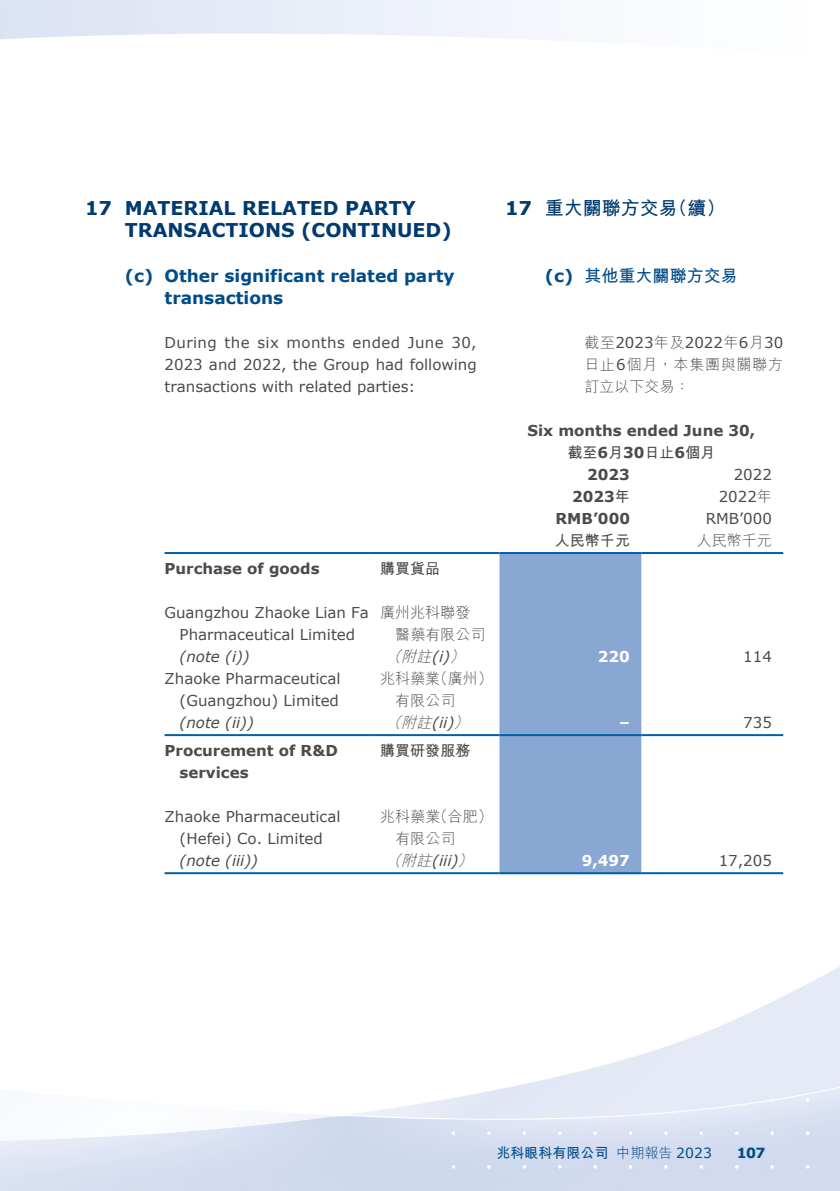
<style>
.page{position:relative;width:840px;height:1191px;background:#fff}
.page>*{position:absolute;margin:0;border:0;box-sizing:border-box;transform-origin:0 0}
.t1{font:700 19px/22px "Verdana";color:#003a6f}
.t2{font:700 19px "M Hei HK";color:#003a6f}
.t3{font:700 17px/22px "Verdana";color:#004c89}
.t4{font:700 17px "M Hei HK";color:#004c89}
.t5{font:15px/22px "Verdana";color:#4d4a4a;text-align:center}
.t6{font:700 15px/22px "Verdana";color:#4d4a4a}
.t7{font:300 15px/22px "M Hei HK";color:#4d4a4a}
.t8{font:italic 15px "Verdana";color:#4d4a4a}
.t9{font:700 15px "M Hei HK";color:#4d4a4a}
.t10{font:300 15px/22px "M Hei HK";letter-spacing:.05em;color:#4d4a4a}
.t11{font:italic 300 15px "M Hei HK";color:#4d4a4a}
.t12{font:700 15px "Verdana";color:#fff}
.t13{font:italic 15px "Verdana";color:#4d4a4a}
.t14{font:700 14px "M Hei HK";color:#004c89}
.t15{font:700 14px "Verdana";color:#004c89}
.s1{font-family:"Verdana"}
.s2{font-family:"M Hei HK";font-weight:300}
.s3{font-family:"Verdana";font-weight:400}
.s4{font-family:"M Hei HK"}
.s5{font-weight:300}
</style>
<div class="page">
<img style="left:0;top:0;width:839px;height:1191px">
<div style="left:499px;top:554px;width:142px;height:318px;background:#8aa6d3"></div>
<hr style="left:164px;top:552px;width:205px;height:2px;background:#0060aa">
<hr style="left:369px;top:552px;width:130px;height:2px;background:#0060aa">
<hr style="left:499px;top:552px;width:142px;height:2px;background:#0060aa">
<hr style="left:641px;top:552px;width:141px;height:2px;background:#0060aa">
<hr style="left:164px;top:734px;width:205px;height:2px;background:#0060aa">
<hr style="left:369px;top:734px;width:130px;height:2px;background:#0060aa">
<hr style="left:499px;top:734px;width:142px;height:2px;background:#0060aa">
<hr style="left:641px;top:734px;width:141px;height:2px;background:#0060aa">
<hr style="left:164px;top:872px;width:205px;height:2px;background:#0060aa">
<hr style="left:369px;top:872px;width:130px;height:2px;background:#0060aa">
<hr style="left:499px;top:872px;width:142px;height:2px;background:#0060aa">
<hr style="left:641px;top:872px;width:141px;height:2px;background:#0060aa">
<p class="t1" style="left:125px;top:197px;width:328px;text-indent:-40px">17 MATERIAL RELATED PARTY<br>TRANSACTIONS (CONTINUED)</p>
<p class="t3" style="left:164px;top:264px;width:291px;text-indent:-40px">(c) Other significant related party transactions</p>
<p class="t5" style="left:164px;top:331px;width:313px;text-align:justify">During the six months ended June 30, 2023 and 2022, the Group had following transactions with related parties:</p>
<p class="t2" style="left:505px;top:195px;width:222px"><span class="s1">17</span> 重大關聯方交易（續）</p>
<p class="t4" style="left:544px;top:263px;width:194px"><span class="s1">(c)</span> 其他重大關聯方交易</p>
<p class="t5" style="left:584px;top:331px;width:200px"><span class="s2">截至</span>2023<span class="s2">年及</span>2022<span class="s2">年</span>6<span class="s2">月</span>30</p>
<p class="t10" style="left:584px;top:353px;width:200px">日止<span class="s3">6</span>個月，本集團與關聯方訂立以下交易：</p>
<p class="t6" style="left:527px;top:419px;width:229px">Six months ended June 30,</p>
<p class="t9" style="left:567px;top:441px;width:149px">截至<span class="s1">6</span>月<span class="s1">30</span>日止<span class="s1">6</span>個月</p>
<p class="t6" style="left:587px;top:463px;width:44px">2023</p>
<p class="t5" style="left:733px;top:463px;width:40px">2022</p>
<p class="t6" style="left:572px;top:485px;width:59px">2023<span class="s4">年</span></p>
<p class="t5" style="left:718px;top:485px;width:55px">2022<span class="s2">年</span></p>
<p class="t6" style="left:555px;top:507px;width:76px">RMB’000</p>
<p class="t5" style="left:705px;top:507px;width:68px">RMB’000</p>
<p class="t9" style="left:554px;top:529px;width:76px">人民幣千元</p>
<p class="t7" style="left:696px;top:529px;width:76px">人民幣千元</p>
<p class="t6" style="left:164px;top:557px;width:156px">Purchase of goods</p>
<p class="t9" style="left:380px;top:557px;width:61px">購買貨品</p>
<p class="t5" style="left:164px;top:601px;width:206px">Guangzhou Zhaoke Lian Fa<br>Pharmaceutical Limited</p>
<p class="t8" style="left:179px;top:646px;width:72px">(note (i))</p>
<p class="t7" style="left:380px;top:601px;width:91px">廣州兆科聯發</p>
<p class="t7" style="left:395px;top:623px;width:91px">醫藥有限公司</p>
<p class="t11" style="left:386px;top:649px;width:83px">（附註<span class="s3">(i)</span>）</p>
<p class="t12" style="left:597px;top:646px;width:33px">220</p>
<p class="t5" style="left:742px;top:645px;width:30px">114</p>
<p class="t5" style="left:164px;top:667px;width:177px;text-align:right">Zhaoke Pharmaceutical (Guangzhou) Limited</p>
<p class="t8" style="left:179px;top:712px;width:76px">(note (ii))</p>
<p class="t7" style="left:380px;top:667px;width:114px">兆科藥業（廣州）</p>
<p class="t7" style="left:395px;top:689px;width:61px">有限公司</p>
<p class="t11" style="left:386px;top:715px;width:87px">（附註<span class="s3">(ii)</span>）</p>
<p class="t12" style="left:619px;top:712px;width:12px">–</p>
<p class="t5" style="left:742px;top:711px;width:30px">735</p>
<p class="t6" style="left:179px;top:739px;width:159px;text-indent:-15px">Procurement of R&amp;D services</p>
<p class="t9" style="left:380px;top:740px;width:91px">購買研發服務</p>
<p class="t5" style="left:164px;top:805px;width:177px">Zhaoke Pharmaceutical (Hefei) Co. Limited</p>
<p class="t8" style="left:179px;top:850px;width:80px">(note (iii))</p>
<p class="t7" style="left:395px;top:805px;width:99px;text-indent:-15px">兆科藥業（合肥）有限公司</p>
<p class="t13" style="left:386px;top:850px;width:91px"><span class="s2">（附註</span>(iii)<span class="s2">）</span></p>
<p class="t12" style="left:581px;top:850px;width:50px">9,497</p>
<p class="t5" style="left:718px;top:849px;width:55px">17,205</p>
<p class="t14" style="left:496px;top:1142px;width:217px">兆科眼科有限公司 <span class="s5">中期報告</span> <span class="s3">2023</span></p>
<p class="t15" style="left:736px;top:1142px;width:30px">107</p>
</div>
